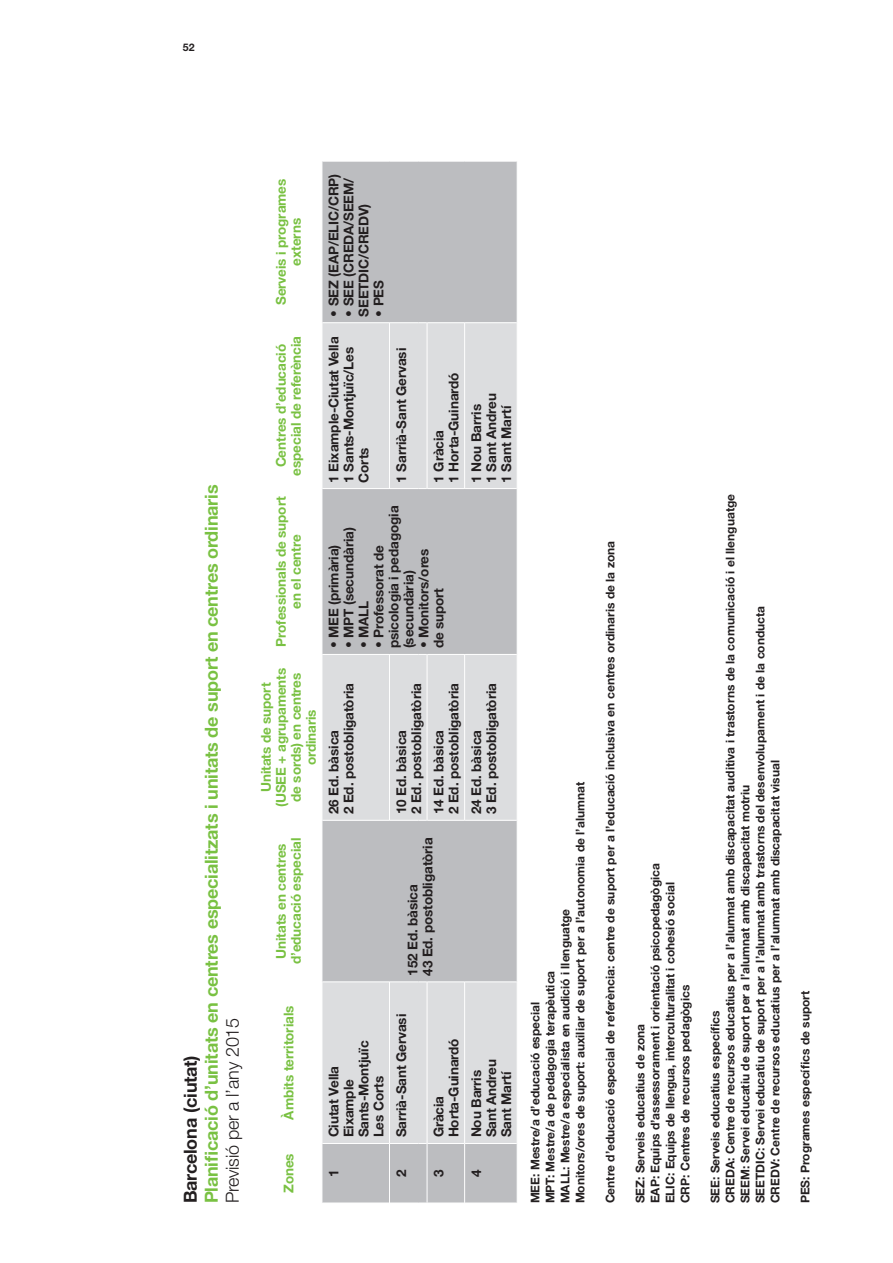
<style>
.page{position:relative;width:893px;height:1263px;background:#fff}
.page>*{position:absolute;margin:0;border:0;box-sizing:border-box;transform-origin:0 0}
._06_Subtítol_color{font:700 18px "Helvetica Neue";letter-spacing:-.01em;color:#79c142}
._05_Subtitol_negre{font:300 18px "Helvetica Neue";letter-spacing:-.01em;color:#231f20}
._05_Subtitol_negre-2{font:700 18px "Helvetica Neue";letter-spacing:-.01em;color:#231f20}
._08_Taula_text{font:700 13.5px/15px "Helvetica Neue";letter-spacing:-.01em;color:#231f20}
._07_Taula_títol{font:700 13.5px/15px "Helvetica Neue";letter-spacing:-.01em;color:#79c142;text-align:center}
._11_Notes_peus{font:700 12px "Helvetica Neue";color:#231f20}
.t1{font:700 10.5px "Helvetica Neue";color:#231f20}
</style>
<div class="page">
<div style="left:322px;top:162px;width:195px;height:1040px;background:#bcbdc0"></div>
<svg style="left:322px;top:323px;width:195px;height:820px;background:#cfd0d2"></svg>
<hr style="left:322px;top:1143px;width:67px;height:1px;background:#fff">
<hr style="left:322px;top:981px;width:67px;height:1px;background:#fff">
<hr style="left:322px;top:820px;width:67px;height:1px;background:#fff">
<hr style="left:322px;top:654px;width:67px;height:1px;background:#fff">
<hr style="left:322px;top:488px;width:67px;height:1px;background:#fff">
<hr style="left:322px;top:322px;width:67px;height:1px;background:#fff">
<svg style="left:389px;top:161px;width:38px;height:1px"></svg>
<hr style="left:389px;top:1143px;width:1px;height:60px;background:#fff">
<hr style="left:389px;top:981px;width:1px;height:162px;background:#fff">
<svg style="left:390px;top:1202px;width:37px;height:1px"></svg>
<svg style="left:390px;top:1143px;width:37px;height:1px"></svg>
<svg style="left:390px;top:981px;width:37px;height:1px"></svg>
<hr style="left:389px;top:654px;width:1px;height:167px;background:#fff">
<svg style="left:390px;top:820px;width:37px;height:1px"></svg>
<svg style="left:390px;top:654px;width:37px;height:1px"></svg>
<hr style="left:389px;top:322px;width:1px;height:167px;background:#fff">
<svg style="left:390px;top:488px;width:37px;height:1px"></svg>
<svg style="left:390px;top:322px;width:37px;height:1px"></svg>
<hr style="left:427px;top:1143px;width:1px;height:60px;background:#fff">
<hr style="left:427px;top:981px;width:1px;height:162px;background:#fff">
<hr style="left:427px;top:1143px;width:37px;height:1px;background:#fff">
<hr style="left:427px;top:981px;width:37px;height:1px;background:#fff">
<hr style="left:427px;top:654px;width:1px;height:167px;background:#fff">
<hr style="left:427px;top:820px;width:37px;height:1px;background:#fff">
<hr style="left:427px;top:654px;width:37px;height:1px;background:#fff">
<hr style="left:427px;top:322px;width:1px;height:167px;background:#fff">
<hr style="left:427px;top:488px;width:37px;height:1px;background:#fff">
<hr style="left:427px;top:322px;width:37px;height:1px;background:#fff">
<hr style="left:464px;top:1143px;width:1px;height:60px;background:#fff">
<hr style="left:464px;top:981px;width:1px;height:162px;background:#fff">
<hr style="left:465px;top:1143px;width:52px;height:1px;background:#fff">
<hr style="left:465px;top:981px;width:52px;height:1px;background:#fff">
<hr style="left:464px;top:654px;width:1px;height:167px;background:#fff">
<hr style="left:465px;top:820px;width:52px;height:1px;background:#fff">
<hr style="left:465px;top:654px;width:52px;height:1px;background:#fff">
<hr style="left:464px;top:322px;width:1px;height:167px;background:#fff">
<hr style="left:465px;top:488px;width:52px;height:1px;background:#fff">
<hr style="left:465px;top:322px;width:52px;height:1px;background:#fff">
<p class="t1" style="left:183px;top:40px;width:13px">52</p>
<p class="_06_Subtítol_color" style="left:200px;top:1203px;width:720px;rotate:-90deg">Planificació d’unitats en centres especialitzats i unitats de suport en centres ordinaris</p>
<p class="_05_Subtitol_negre" style="left:222px;top:1203px;width:187px;rotate:-90deg">Previsió per a l’any 2015</p>
<p class="_05_Subtitol_negre-2" style="left:179px;top:1203px;width:150px;rotate:-90deg">Barcelona (ciutat)</p>
<p class="_07_Taula_títol" style="left:273px;top:305px;width:128px;rotate:-90deg">Serveis i programes externs</p>
<p class="_07_Taula_títol" style="left:273px;top:475px;width:141px;rotate:-90deg">Centres d’educació especial de referència</p>
<p class="_07_Taula_títol" style="left:273px;top:647px;width:152px;rotate:-90deg">Professionals de suport en el centre</p>
<p class="_07_Taula_títol" style="left:258px;top:807px;width:141px;rotate:-90deg">Unitats de suport (USEE + agrupaments de sords) en centres ordinaris</p>
<p class="_07_Taula_títol" style="left:273px;top:964px;width:128px;rotate:-90deg">Unitats en centres d’educació especial</p>
<p class="_07_Taula_títol" style="left:281px;top:1119px;width:115px;rotate:-90deg">Àmbits territorials</p>
<p class="_07_Taula_títol" style="left:281px;top:1193px;width:41px;rotate:-90deg">Zones</p>
<p class="_08_Taula_text" style="left:326px;top:317px;width:145px;rotate:-90deg">• SEZ (EAP/ELIC/CRP)</p>
<p class="_08_Taula_text" style="left:341px;top:317px;width:141px;rotate:-90deg">• SEE (CREDA/SEEM/<br>SEETDIC/CREDV)</p>
<p class="_08_Taula_text" style="left:371px;top:317px;width:38px;rotate:-90deg">• PES</p>
<p class="_08_Taula_text" style="left:326px;top:483px;width:148px;rotate:-90deg">1 Eixample-Ciutat Vella</p>
<p class="_08_Taula_text" style="left:341px;top:483px;width:137px;rotate:-90deg">1 Sants-Montjuïc/Les<br>Corts</p>
<p class="_08_Taula_text" style="left:393px;top:483px;width:136px;rotate:-90deg">1 Sarrià-Sant Gervasi</p>
<p class="_08_Taula_text" style="left:446px;top:483px;width:112px;rotate:-90deg">1 Horta-Guinardó</p>
<p class="_08_Taula_text" style="left:431px;top:483px;width:54px;rotate:-90deg">1 Gràcia</p>
<p class="_08_Taula_text" style="left:371px;top:648px;width:144px;rotate:-90deg">• Professorat de psicologia i pedagogia (secundària)</p>
<p class="_08_Taula_text" style="left:341px;top:648px;width:123px;rotate:-90deg">• MPT (secundària)</p>
<p class="_08_Taula_text" style="left:326px;top:648px;width:105px;rotate:-90deg">• MEE (primària)</p>
<p class="_08_Taula_text" style="left:416px;top:648px;width:101px;rotate:-90deg">• Monitors/ores de suport</p>
<p class="_08_Taula_text" style="left:356px;top:648px;width:49px;rotate:-90deg">• MALL</p>
<p class="_08_Taula_text" style="left:469px;top:483px;width:80px;rotate:-90deg">1 Nou Barris</p>
<p class="_08_Taula_text" style="left:484px;top:483px;width:91px;rotate:-90deg">1 Sant Andreu</p>
<p class="_08_Taula_text" style="left:499px;top:483px;width:79px;rotate:-90deg">1 Sant Martí</p>
<p class="_08_Taula_text" style="left:341px;top:814px;width:133px;rotate:-90deg">2 Ed. postobligatòria</p>
<p class="_08_Taula_text" style="left:326px;top:814px;width:86px;rotate:-90deg">26 Ed. bàsica</p>
<p class="_08_Taula_text" style="left:408px;top:814px;width:133px;rotate:-90deg">2 Ed. postobligatòria</p>
<p class="_08_Taula_text" style="left:393px;top:814px;width:86px;rotate:-90deg">10 Ed. bàsica</p>
<p class="_08_Taula_text" style="left:446px;top:814px;width:133px;rotate:-90deg">2 Ed. postobligatòria</p>
<p class="_08_Taula_text" style="left:431px;top:814px;width:86px;rotate:-90deg">14 Ed. bàsica</p>
<p class="_08_Taula_text" style="left:420px;top:976px;width:140px;rotate:-90deg">43 Ed. postobligatòria</p>
<p class="_08_Taula_text" style="left:405px;top:976px;width:93px;rotate:-90deg">152 Ed. bàsica</p>
<p class="_08_Taula_text" style="left:484px;top:814px;width:133px;rotate:-90deg">3 Ed. postobligatòria</p>
<p class="_08_Taula_text" style="left:469px;top:814px;width:86px;rotate:-90deg">24 Ed. bàsica</p>
<p class="_08_Taula_text" style="left:356px;top:1137px;width:98px;rotate:-90deg">Sants-Montjuïc</p>
<p class="_08_Taula_text" style="left:326px;top:1137px;width:73px;rotate:-90deg">Ciutat Vella</p>
<p class="_08_Taula_text" style="left:371px;top:1137px;width:63px;rotate:-90deg">Les Corts</p>
<p class="_08_Taula_text" style="left:341px;top:1137px;width:60px;rotate:-90deg">Eixample</p>
<p class="_08_Taula_text" style="left:393px;top:1137px;width:125px;rotate:-90deg">Sarrià-Sant Gervasi</p>
<p class="_08_Taula_text" style="left:326px;top:1177px;width:9px;rotate:-90deg">1</p>
<p class="_08_Taula_text" style="left:393px;top:1177px;width:9px;rotate:-90deg">2</p>
<p class="_08_Taula_text" style="left:446px;top:1137px;width:101px;rotate:-90deg">Horta-Guinardó</p>
<p class="_08_Taula_text" style="left:431px;top:1137px;width:43px;rotate:-90deg">Gràcia</p>
<p class="_08_Taula_text" style="left:469px;top:1137px;width:69px;rotate:-90deg">Nou Barris</p>
<p class="_08_Taula_text" style="left:484px;top:1137px;width:80px;rotate:-90deg">Sant Andreu</p>
<p class="_08_Taula_text" style="left:499px;top:1137px;width:68px;rotate:-90deg">Sant Martí</p>
<p class="_08_Taula_text" style="left:431px;top:1177px;width:9px;rotate:-90deg">3</p>
<p class="_08_Taula_text" style="left:469px;top:1177px;width:9px;rotate:-90deg">4</p>
<p class="_11_Notes_peus" style="left:573px;top:1203px;width:423px;rotate:-90deg">Monitors/ores de suport: auxiliar de suport per a l’autonomia de l’alumnat</p>
<p class="_11_Notes_peus" style="left:558px;top:1203px;width:296px;rotate:-90deg">MALL: Mestre/a especialista en audició i llenguatge</p>
<p class="_11_Notes_peus" style="left:543px;top:1203px;width:234px;rotate:-90deg">MPT: Mestre/a de pedagogia terapèutica</p>
<p class="_11_Notes_peus" style="left:528px;top:1203px;width:203px;rotate:-90deg">MEE: Mestre/a d’educació especial</p>
<p class="_11_Notes_peus" style="left:603px;top:1203px;width:664px;rotate:-90deg">Centre d’educació especial de referència: centre de suport per a l’educació inclusiva en centres ordinaris de la zona</p>
<p class="_11_Notes_peus" style="left:648px;top:1203px;width:342px;rotate:-90deg">EAP: Equips d’assessorament i orientació psicopedagògica</p>
<p class="_11_Notes_peus" style="left:663px;top:1203px;width:323px;rotate:-90deg">ELIC: Equips de llengua, interculturalitat i cohesió social</p>
<p class="_11_Notes_peus" style="left:678px;top:1203px;width:220px;rotate:-90deg">CRP: Centres de recursos pedagògics</p>
<p class="_11_Notes_peus" style="left:633px;top:1203px;width:181px;rotate:-90deg">SEZ: Serveis educatius de zona</p>
<p class="_11_Notes_peus" style="left:723px;top:1203px;width:711px;rotate:-90deg">CREDA: Centre de recursos educatius per a l’alumnat amb discapacitat auditiva i trastorns de la comunicació i el llenguatge</p>
<p class="_11_Notes_peus" style="left:753px;top:1203px;width:599px;rotate:-90deg">SEETDIC: Servei educatiu de suport per a l’alumnat amb trastorns del desenvolupament i de la conducta</p>
<p class="_11_Notes_peus" style="left:768px;top:1203px;width:445px;rotate:-90deg">CREDV: Centre de recursos educatius per a l’alumnat amb discapacitat visual</p>
<p class="_11_Notes_peus" style="left:738px;top:1203px;width:420px;rotate:-90deg">SEEM: Servei educatiu de suport per a l’alumnat amb discapacitat motriu</p>
<p class="_11_Notes_peus" style="left:708px;top:1203px;width:194px;rotate:-90deg">SEE: Serveis educatius específics</p>
<p class="_11_Notes_peus" style="left:798px;top:1203px;width:214px;rotate:-90deg">PES: Programes específics de suport</p>
</div>
